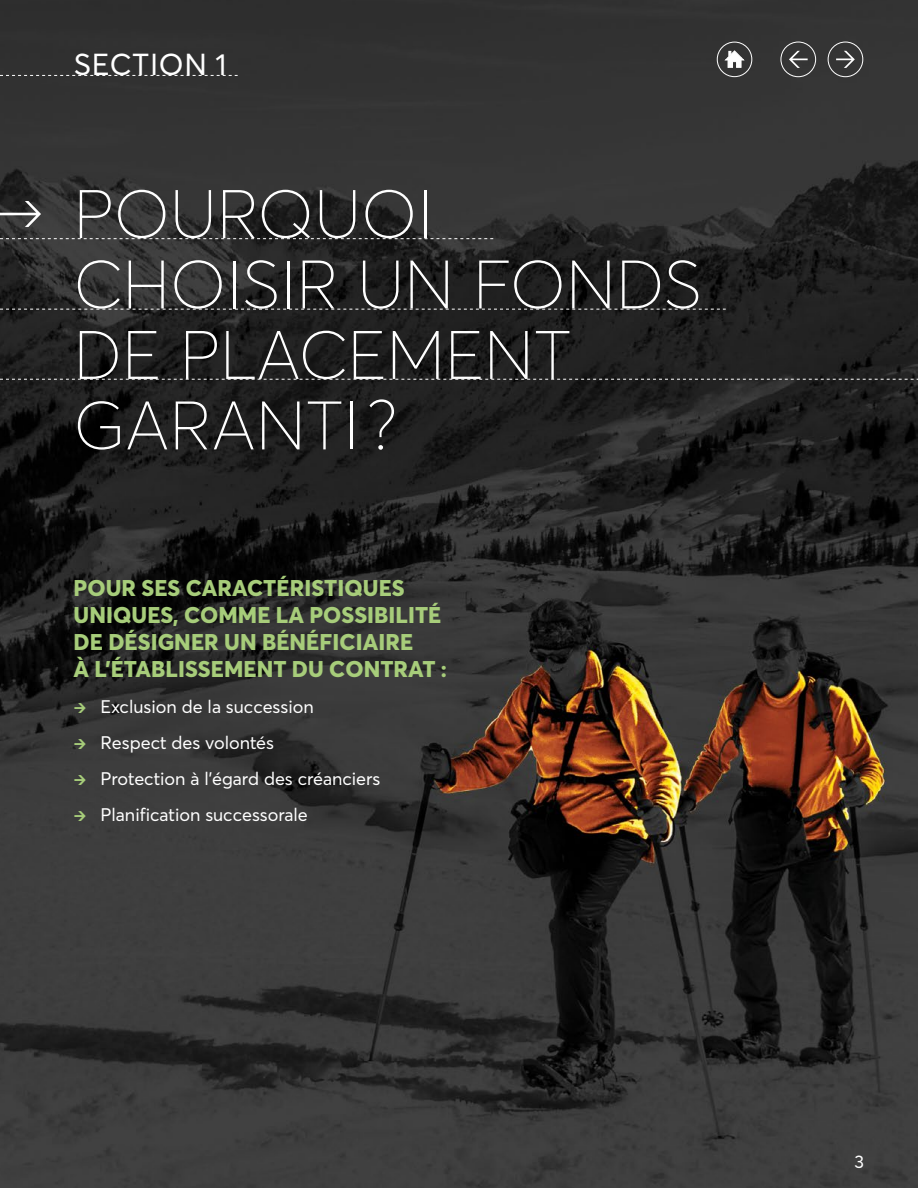
<style>
.page{position:relative;width:918px;height:1188px;background:#fff}
.page>*{position:absolute;margin:0;border:0;box-sizing:border-box;transform-origin:0 0}
.Sec_Titre{font:100 67.5px/70.5px "Desjardins Sans";letter-spacing:.01em;color:#fff}
.Bck_Titre{font:30px "Desjardins Sans";letter-spacing:.025em;color:#fff}
.t1{font:800 22.5px/27px "Desjardins Sans";letter-spacing:.005em;color:#a7cd7a}
.Sec_Txt{font:18px "Desjardins Sans";color:#fff}
</style>
<div class="page">
<img style="left:0;top:0;width:918px;height:1188px">
<svg style="left:0;top:201px;width:41px;height:26px"></svg>
<svg style="left:0;top:75px;width:238px;height:1px"></svg>
<svg style="left:0;top:309px;width:726px;height:1px"></svg>
<svg style="left:0;top:379px;width:918px;height:1px"></svg>
<svg style="left:0;top:238px;width:493px;height:1px"></svg>
<svg style="left:836px;top:51px;width:19px;height:17px"></svg>
<div style="left:828px;top:42px;width:35px;height:35px;border:1px solid #fff;border-radius:50%"></div>
<svg style="left:789px;top:51px;width:19px;height:17px"></svg>
<div style="left:781px;top:42px;width:35px;height:35px;border:1px solid #fff;border-radius:50%"></div>
<div style="left:717px;top:42px;width:35px;height:35px;border:1px solid #fff;border-radius:50%"></div>
<svg style="left:724px;top:50px;width:22px;height:18px"></svg>
<svg style="left:75px;top:703px;width:11px;height:10px"></svg>
<svg style="left:75px;top:739px;width:11px;height:10px"></svg>
<svg style="left:75px;top:775px;width:11px;height:10px"></svg>
<svg style="left:75px;top:811px;width:11px;height:10px"></svg>
<h1 class="Bck_Titre" style="left:74px;top:46px;width:154px">SECTION 1</h1>
<h1 class="Sec_Titre" style="left:74px;top:179px;width:630px">POURQUOI<br>CHOISIR UN FONDS<br>DE PLACEMENT<br>GARANTI ?</h1>
<h1 class="t1" style="left:74px;top:575px;width:375px">POUR SES CARACTÉRISTIQUES<br>UNIQUES, COMME LA POSSIBILITÉ<br>DE DÉSIGNER UN BÉNÉFICIAIRE<br>À L’ÉTABLISSEMENT DU CONTRAT :</h1>
<p class="Sec_Txt" style="left:100px;top:696px;width:215px">Exclusion de la succession</p>
<p class="Sec_Txt" style="left:100px;top:732px;width:175px">Respect des volontés</p>
<p class="Sec_Txt" style="left:100px;top:768px;width:281px">Protection à l’égard des créanciers</p>
<p class="Sec_Txt" style="left:100px;top:804px;width:209px">Planification successorale</p>
<p class="Sec_Txt" style="left:854px;top:1150px;width:11px">3</p>
</div>
